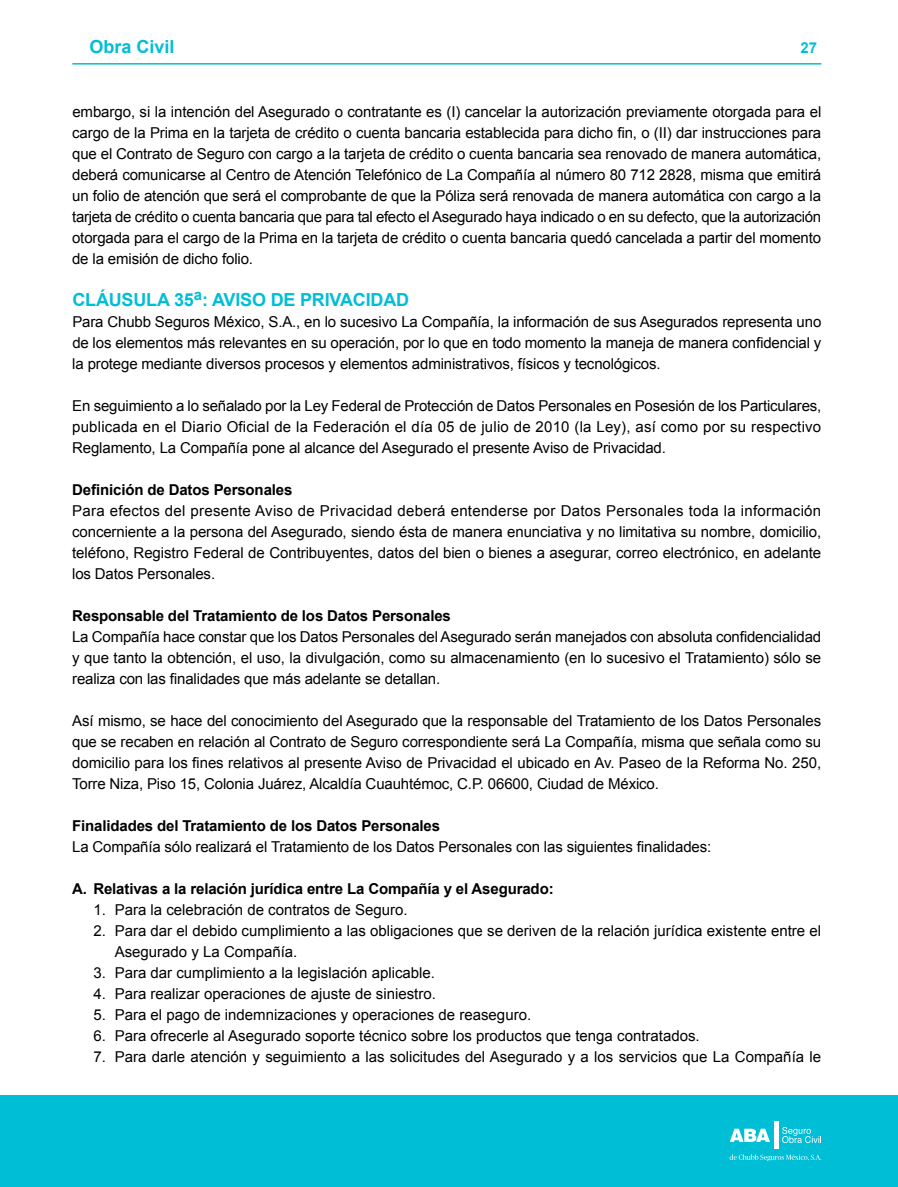
<style>
.page{position:relative;width:898px;height:1187px;background:#fff}
.page>*{position:absolute;margin:0;border:0;box-sizing:border-box;transform-origin:0 0}
.t1{font:700 18px "Arial";letter-spacing:-.01em;color:#00bed6}
.t2{font:15px/21px "Arial";color:#000;text-align:justify}
.t3{font:700 15px "Arial";letter-spacing:-.01em;color:#000}
.t4{font:700 15px "Arial";color:#00bed6}
</style>
<div class="page">
<hr style="left:72px;top:63px;width:749px;height:2px;background:#00bed6">
<div style="left:0;top:1095px;width:897px;height:91px;background:#00bed6"></div>
<svg style="left:730px;top:1128px;width:39px;height:13px"></svg>
<svg style="left:774px;top:1121px;width:3px;height:28px"></svg>
<svg style="left:782px;top:1127px;width:39px;height:15px"></svg>
<svg style="left:729px;top:1154px;width:92px;height:6px"></svg>
<p class="t1" style="left:89px;top:34px;width:87px">Obra Civil</p>
<p class="t4" style="left:800px;top:38px;width:18px">27</p>
<p class="t2" style="left:72px;top:101px;width:750px">embargo, si la intención del Asegurado o contratante es (I) cancelar la autorización previamente otorgada para el cargo de la Prima en la tarjeta de crédito o cuenta bancaria establecida para dicho fin, o (II) dar instrucciones para que el Contrato de Seguro con cargo a la tarjeta de crédito o cuenta bancaria sea renovado de manera automática, deberá comunicarse al Centro de Atención Telefónico de La Compañía al número 80 712 2828, misma que emitirá un folio de atención que será el comprobante de que la Póliza será renovada de manera automática con cargo a la tarjeta de crédito o cuenta bancaria que para tal efecto el Asegurado haya indicado o en su defecto, que la autorización otorgada para el cargo de la Prima en la tarjeta de crédito o cuenta bancaria quedó cancelada a partir del momento de la emisión de dicho folio.</p>
<p class="t1" style="left:72px;top:287px;width:338px">CLÁUSULA 35<sup>a</sup>: AVISO DE PRIVACIDAD</p>
<p class="t2" style="left:72px;top:311px;width:750px">Para Chubb Seguros México, S.A., en lo sucesivo La Compañía, la información de sus Asegurados representa uno de los elementos más relevantes en su operación, por lo que en todo momento la maneja de manera confidencial y la protege mediante diversos procesos y elementos administrativos, físicos y tecnológicos.</p>
<p class="t2" style="left:72px;top:395px;width:750px">En seguimiento a lo señalado por la Ley Federal de Protección de Datos Personales en Posesión de los Particulares, publicada en el Diario Oficial de la Federación el día 05 de julio de 2010 (la Ley), así como por su respectivo Reglamento, La Compañía pone al alcance del Asegurado el presente Aviso de Privacidad.</p>
<p class="t3" style="left:72px;top:479px;width:222px">Definición de Datos Personales</p>
<p class="t2" style="left:72px;top:500px;width:750px">Para efectos del presente Aviso de Privacidad deberá entenderse por Datos Personales toda la información concerniente a la persona del Asegurado, siendo ésta de manera enunciativa y no limitativa su nombre, domicilio, teléfono, Registro Federal de Contribuyentes, datos del bien o bienes a asegurar, correo electrónico, en adelante los Datos Personales.</p>
<p class="t3" style="left:72px;top:605px;width:380px">Responsable del Tratamiento de los Datos Personales</p>
<p class="t2" style="left:72px;top:626px;width:750px">La Compañía hace constar que los Datos Personales del Asegurado serán manejados con absoluta confidencialidad y que tanto la obtención, el uso, la divulgación, como su almacenamiento (en lo sucesivo el Tratamiento) sólo se realiza con las finalidades que más adelante se detallan.</p>
<p class="t2" style="left:72px;top:710px;width:750px">Así mismo, se hace del conocimiento del Asegurado que la responsable del Tratamiento de los Datos Personales que se recaben en relación al Contrato de Seguro correspondiente será La Compañía, misma que señala como su domicilio para los fines relativos al presente Aviso de Privacidad el ubicado en Av. Paseo de la Reforma No. 250, Torre Niza, Piso 15, Colonia Juárez, Alcaldía Cuauhtémoc, C.P. 06600, Ciudad de México.</p>
<p class="t3" style="left:72px;top:815px;width:369px">Finalidades del Tratamiento de los Datos Personales</p>
<p class="t2" style="left:72px;top:836px;width:640px">La Compañía sólo realizará el Tratamiento de los Datos Personales con las siguientes finalidades:</p>
<p class="t3" style="left:72px;top:878px;width:483px">A. Relativas a la relación jurídica entre La Compañía y el Asegurado:</p>
<p class="t2" style="left:93px;top:899px;width:315px">1. Para la celebración de contratos de Seguro.</p>
<p class="t2" style="left:115px;top:920px;width:707px;text-indent:-21px">2. Para dar el debido cumplimiento a las obligaciones que se deriven de la relación jurídica existente entre el<br>Asegurado y La Compañía.</p>
<p class="t2" style="left:93px;top:962px;width:343px">3. Para dar cumplimiento a la legislación aplicable.</p>
<p class="t2" style="left:93px;top:983px;width:344px">4. Para realizar operaciones de ajuste de siniestro.</p>
<p class="t2" style="left:93px;top:1004px;width:439px">5. Para el pago de indemnizaciones y operaciones de reaseguro.</p>
<p class="t2" style="left:93px;top:1025px;width:607px">6. Para ofrecerle al Asegurado soporte técnico sobre los productos que tenga contratados.</p>
<p class="t2" style="left:93px;top:1046px;width:729px">7. Para darle atención y seguimiento a las solicitudes del Asegurado y a los servicios que La Compañía le</p>
</div>
